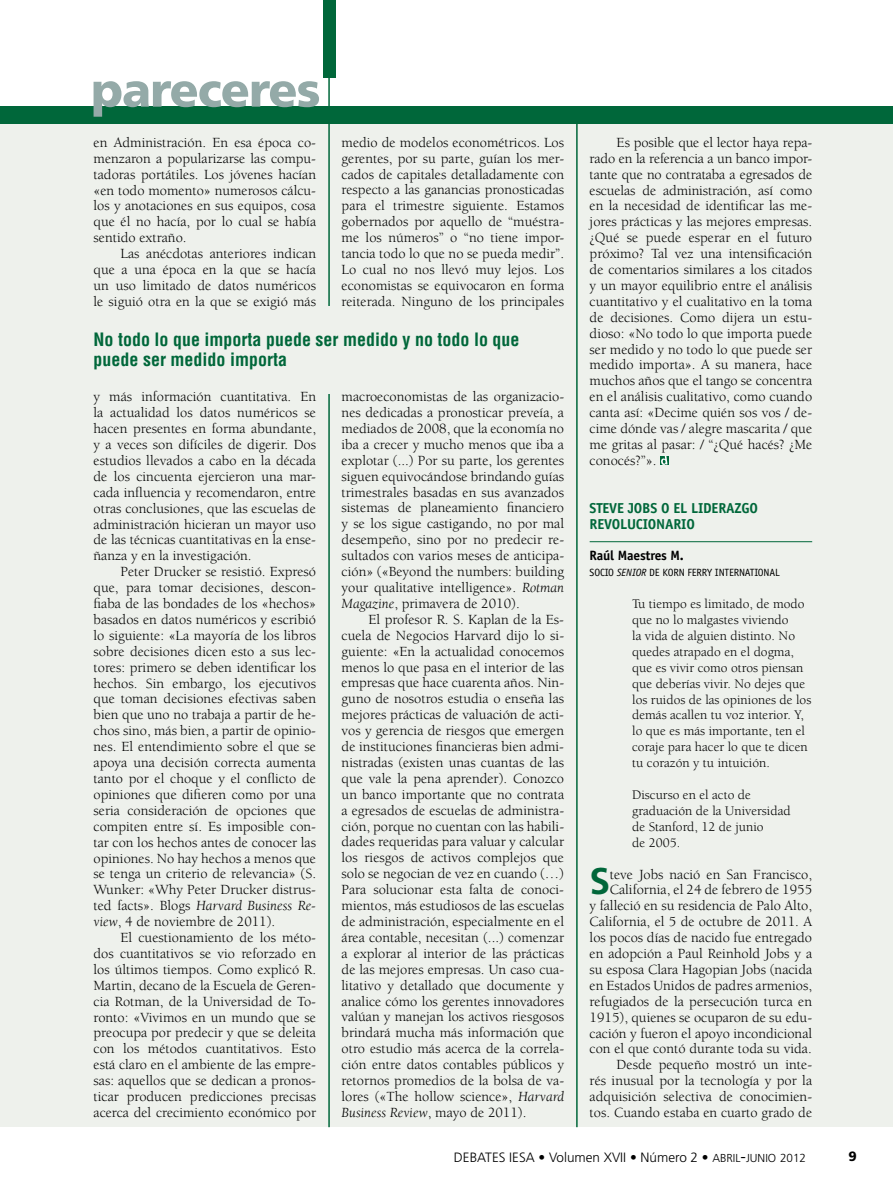
<style>
.page{position:relative;width:893px;height:1191px;background:#fff}
.page>*{position:absolute;margin:0;border:0;box-sizing:border-box;transform-origin:0 0}
.t1{font:700 37.2px "Frutiger";color:#00673a}
.t2{font:700 condensed 18px/19.5px "Helvetica";color:#00673a}
.t3{font:14.4px/15.9px "Berkeley";color:#000;text-align:justify}
.t4{font:700 14.4px/15.9px "Officina Sans";letter-spacing:-.015em;color:#00673a}
.t5{font:13.5px/15.9px "Berkeley";color:#000}
.t6{font:300 13.5px "Frutiger";color:#000}
.t7{font:700 13.5px "Officina Sans";color:#000}
.t8{font:900 13.5px "Frutiger";color:#000}
.t9{font:10.5px "Officina Sans";letter-spacing:-.015em;color:#000}
.s1{font-style:italic}
.s2{font-size:11.55px}
.s3{font-size:16.5px}
.s4{font-size:11.7px}
</style>
<div class="page">
<div style="left:0;top:107px;width:893px;height:1020px;background:#eef1ec"></div>
<div style="left:0;top:106px;width:893px;height:17px;background:#00673a"></div>
<hr style="left:576px;top:110px;width:2px;height:1017px;background:#00673a">
<hr style="left:328px;top:0;width:2px;height:1127px;background:#00673a">
<div style="left:323px;top:0;width:12px;height:77px;background:#00673a"></div>
<svg style="left:94px;top:81px;width:225px;height:36px"></svg>
<div style="left:296px;top:306px;width:84px;height:87px;background:#eef1ec"></div>
<hr style="left:590px;top:541px;width:222px;height:1px;background:#00673a">
<svg style="left:660px;top:456px;width:9px;height:8px"></svg>
<svg style="left:661px;top:456px;width:6px;height:9px"></svg>
<p class="t3" style="left:94px;top:135px;width:224px">en Administración. En esa época co&shy;menzaron a popularizarse las compu&shy;tadoras portátiles. Los jóvenes hacían «en todo momento» numerosos cálcu&shy;los y anotaciones en sus equipos, cosa que él no hacía, por lo cual se había sentido extraño.</p>
<p class="t3" style="left:94px;top:246px;width:224px;text-indent:27px">Las anécdotas anteriores indican que a una época en la que se hacía un uso limitado de datos numéricos le siguió otra en la que se exigió más</p>
<p class="t3" style="left:342px;top:134px;width:224px">medio de modelos econométricos. Los gerentes, por su parte, guían los mer&shy;cados de capitales detalladamente con respecto a las ganancias pronosticadas para el trimestre siguiente. Estamos gobernados por aquello de “muéstra&shy;me los números” o “no tiene impor&shy;tancia todo lo que no se pueda medir”.<br>Lo cual no nos llevó muy lejos. Los economistas se equivocaron en forma reiterada. Ninguno de los principales</p>
<p class="t2" style="left:94px;top:330px;width:428px">No todo lo que importa puede ser medido y no todo lo que puede ser medido importa</p>
<p class="t3" style="left:94px;top:389px;width:224px">y más información cuantitativa. En la actualidad los datos numéricos se hacen presentes en forma abundante, y a veces son difíciles de digerir. Dos estudios llevados a cabo en la década de los cincuenta ejercieron una mar&shy;cada influencia y recomendaron, entre otras conclusiones, que las escuelas de administración hicieran un mayor uso de las técnicas cuantitativas en la ense&shy;ñanza y en la investigación.</p>
<p class="t3" style="left:94px;top:564px;width:224px;text-indent:27px">Peter Drucker se resistió. Expresó que, para tomar decisiones, descon&shy;fiaba de las bondades de los «hechos» basados en datos numéricos y escribió lo siguiente: «La mayoría de los libros sobre decisiones dicen esto a sus lec&shy;tores: primero se deben identificar los hechos. Sin embargo, los ejecutivos que toman decisiones efectivas saben bien que uno no trabaja a partir de he&shy;chos sino, más bien, a partir de opinio&shy;nes. El entendimiento sobre el que se apoya una decisión correcta aumenta tanto por el choque y el conflicto de opiniones que difieren como por una seria consideración de opciones que compiten entre sí. Es imposible con&shy;tar con los hechos antes de conocer las opiniones. No hay hechos a menos que se tenga un criterio de relevancia» (S.<br>Wunker: «Why Peter Drucker distrus&shy;ted facts». Blogs <span class="s1">Harvard Business Re&shy;view</span>, 4 de noviembre de 2011).</p>
<p class="t3" style="left:94px;top:930px;width:224px;text-indent:27px">El cuestionamiento de los méto&shy;dos cuantitativos se vio reforzado en los últimos tiempos. Como explicó R.<br>Martin, decano de la Escuela de Geren&shy;cia Rotman, de la Universidad de To&shy;ronto: «Vivimos en un mundo que se preocupa por predecir y que se deleita con los métodos cuantitativos. Esto está claro en el ambiente de las empre&shy;sas: aquellos que se dedican a pronos&shy;ticar producen predicciones precisas acerca del crecimiento económico por</p>
<p class="t3" style="left:342px;top:389px;width:224px">macroeconomistas de las organizacio&shy;nes dedicadas a pronosticar preveía, a mediados de 2008, que la economía no iba a crecer y mucho menos que iba a explotar (...) Por su parte, los gerentes siguen equivocándose brindando guías trimestrales basadas en sus avanzados sistemas de planeamiento financiero y se los sigue castigando, no por mal desempeño, sino por no predecir re&shy;sultados con varios meses de anticipa&shy;ción» («Beyond the numbers: building your qualitative intelligence». <span class="s1">Rotman Magazine</span>, primavera de 2010).</p>
<p class="t3" style="left:342px;top:611px;width:224px;text-indent:27px">El profesor R. S. Kaplan de la Es&shy;cuela de Negocios Harvard dijo lo si&shy;guiente: «En la actualidad conocemos menos lo que pasa en el interior de las empresas que hace cuarenta años. Nin&shy;guno de nosotros estudia o enseña las mejores prácticas de valuación de acti&shy;vos y gerencia de riesgos que emergen de instituciones financieras bien admi&shy;nistradas (existen unas cuantas de las que vale la pena aprender). Conozco un banco importante que no contrata a egresados de escuelas de administra&shy;ción, porque no cuentan con las habili&shy;dades requeridas para valuar y calcular los riesgos de activos complejos que solo se negocian de vez en cuando (…)<br>Para solucionar esta falta de conoci&shy;mientos, más estudiosos de las escuelas de administración, especialmente en el área contable, necesitan (...) comenzar a explorar al interior de las prácticas de las mejores empresas. Un caso cua&shy;litativo y detallado que documente y analice cómo los gerentes innovadores valúan y manejan los activos riesgosos brindará mucha más información que otro estudio más acerca de la correla&shy;ción entre datos contables públicos y retornos promedios de la bolsa de va&shy;lores («The hollow science», <span class="s1">Harvard Business Review</span>, mayo de 2011).</p>
<p class="t3" style="left:590px;top:135px;width:224px;text-indent:27px">Es posible que el lector haya repa&shy;rado en la referencia a un banco impor&shy;tante que no contrataba a egresados de escuelas de administración, así como en la necesidad de identificar las me&shy;jores prácticas y las mejores empresas. ¿Qué se puede esperar en el futuro próximo? Tal vez una intensificación de comentarios similares a los citados y un mayor equilibrio entre el análisis cuantitativo y el cualitativo en la toma de decisiones. Como dijera un estu&shy;dioso: «No todo lo que importa puede ser medido y no todo lo que puede ser medido importa». A su manera, hace muchos años que el tango se concentra en el análisis cualitativo, como cuando canta así: «Decime quién sos vos / de&shy;cime dónde vas / alegre mascarita / que me gritas al pasar: / “¿Qué hacés? ¿Me conocés?”».</p>
<p class="t4" style="left:590px;top:499px;width:170px">STEVE JOBS O EL LIDERAZGO<br>REVOLUCIONARIO</p>
<p class="t7" style="left:590px;top:547px;width:96px">RAÚL MAESTRES M.</p>
<p class="t9" style="left:590px;top:566px;width:192px">SOCIO <span class="s1">SENIOR</span> DE KORN FERRY INTERNATIONAL</p>
<p class="t5" style="left:632px;top:596px;width:181px">Tu tiempo es limitado, de modo que no lo malgastes viviendo<br>la vida de alguien distinto. No quedes atrapado en el dogma, que es vivir como otros piensan que deberías vivir. No dejes que los ruidos de las opiniones de los demás acallen tu voz interior. Y, lo que es más importante, ten el coraje para hacer lo que te dicen tu corazón y tu intuición.</p>
<p class="t5" style="left:632px;top:787px;width:160px">Discurso en el acto de graduación de la Universidad de Stanford, 12 de junio<br>de 2005.</p>
<h1 class="t1" style="left:590px;top:859px;width:22px">S</h1>
<p class="t3" style="left:590px;top:866px;width:224px;text-align:right">teve Jobs nació en San Francisco, California, el 24 de febrero de 1955<br>y falleció en su residencia de Palo Alto, California, el 5 de octubre de 2011. A los pocos días de nacido fue entregado en adopción a Paul Reinhold Jobs y a su esposa Clara Hagopian Jobs (nacida en Estados Unidos de padres armenios, refugiados de la persecución turca en 1915), quienes se ocuparon de su edu&shy;cación y fueron el apoyo incondicional con el que contó durante toda su vida.<br>Desde pequeño mostró un inte-<br>rés inusual por la tecnología y por la adquisición selectiva de conocimien&shy;tos. Cuando estaba en cuarto grado de</p>
<p class="t6" style="left:454px;top:1150px;width:354px">DEBATES IESA • Volumen XVII • Número 2 • <span class="s2">ABRIL</span><span class="s3">-</span><span class="s2">JUNIO</span> <span class="s4">2012</span></p>
<p class="t8" style="left:848px;top:1148px;width:10px">9</p>
</div>
